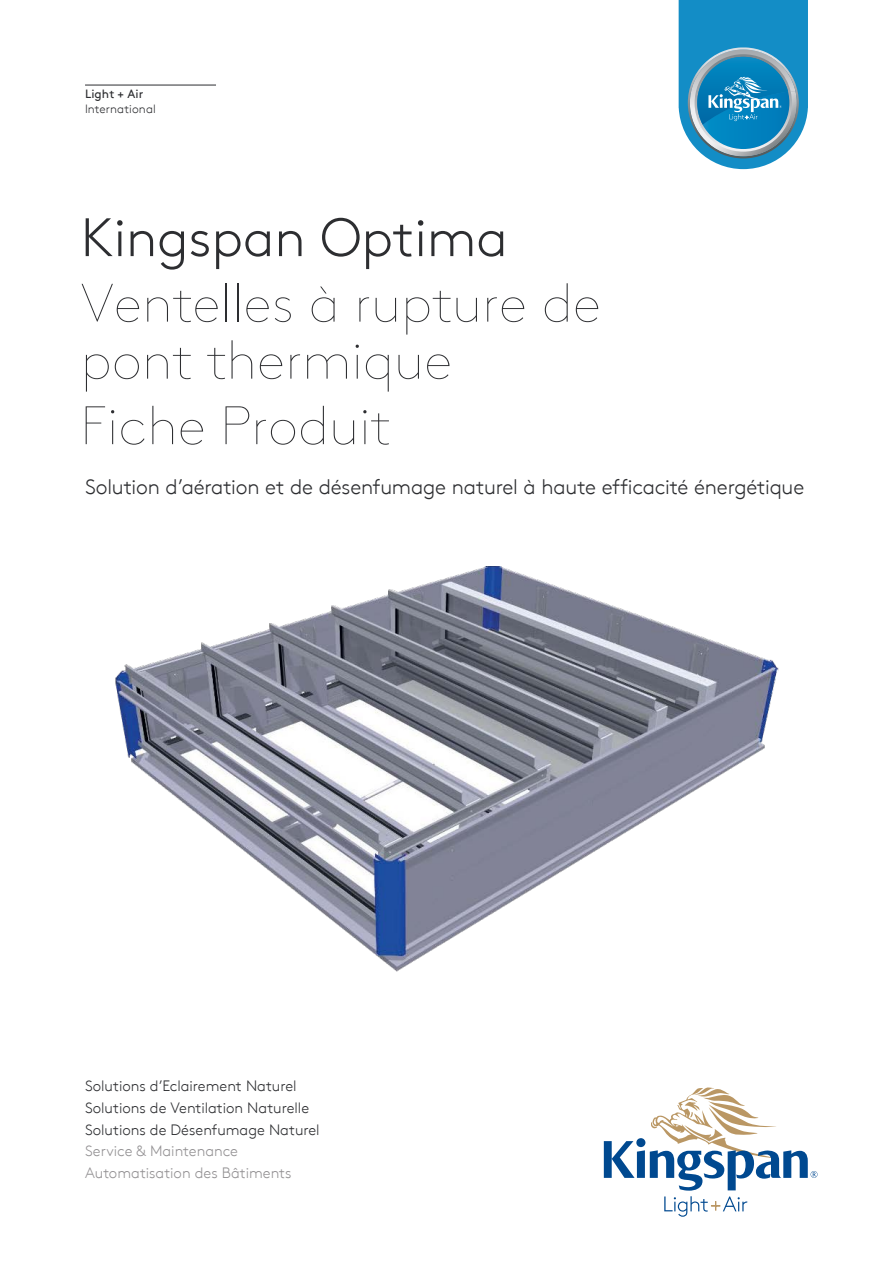
<style>
.page{position:relative;width:893px;height:1263px;background:#fff}
.page>*{position:absolute;margin:0;border:0;box-sizing:border-box;transform-origin:0 0}
.t1{font:100 54px/57px "Kingspan Brown TT";color:#2d2e31}
.t2{font:300 54px "Kingspan Brown TT";color:#2d2e31}
.t3{font:300 21px "Kingspan Brown TT";letter-spacing:-.01em;color:#2d2e31}
.t4{font:300 15px/21.8px "Kingspan Brown TT";color:#2d2e31}
.t5{font:300 15px/21.8px "Kingspan Brown TT";color:#939193}
.t6{font:300 12px "Kingspan Brown TT";letter-spacing:.005em;color:#2d2e31}
.t7{font:12px "Kingspan Brown TT";letter-spacing:.005em;color:#2d2e31}
</style>
<div class="page">
<hr style="left:85px;top:85px;width:131px;height:1px;background:#2d2e31">
<img style="left:115px;top:566px;width:664px;height:406px">
<svg style="left:679px;top:0;width:129px;height:169px;background:#3d9ac6"></svg>
<svg style="left:604px;top:1087px;width:213px;height:130px"></svg>
<p class="t7" style="left:85px;top:85px;width:60px">Light + Air</p>
<p class="t6" style="left:85px;top:100px;width:72px">International</p>
<h1 class="t2" style="left:81px;top:198px;width:428px">Kingspan Optima</h1>
<h1 class="t1" style="left:81px;top:271px;width:522px">Ventelles à rupture de pont thermique</h1>
<h1 class="t1" style="left:81px;top:393px;width:311px">Fiche Produit</h1>
<h2 class="t3" style="left:85px;top:471px;width:721px">Solution d’aération et de désenfumage naturel à haute efficacité énergétique</h2>
<p class="t4" style="left:85px;top:1074px;width:236px">Solutions d’Eclairement Naturel<br>Solutions de Ventilation Naturelle<br>Solutions de Désenfumage Naturel</p>
<p class="t5" style="left:85px;top:1139px;width:208px">Service &amp; Maintenance<br>Automatisation des Bâtiments</p>
</div>
